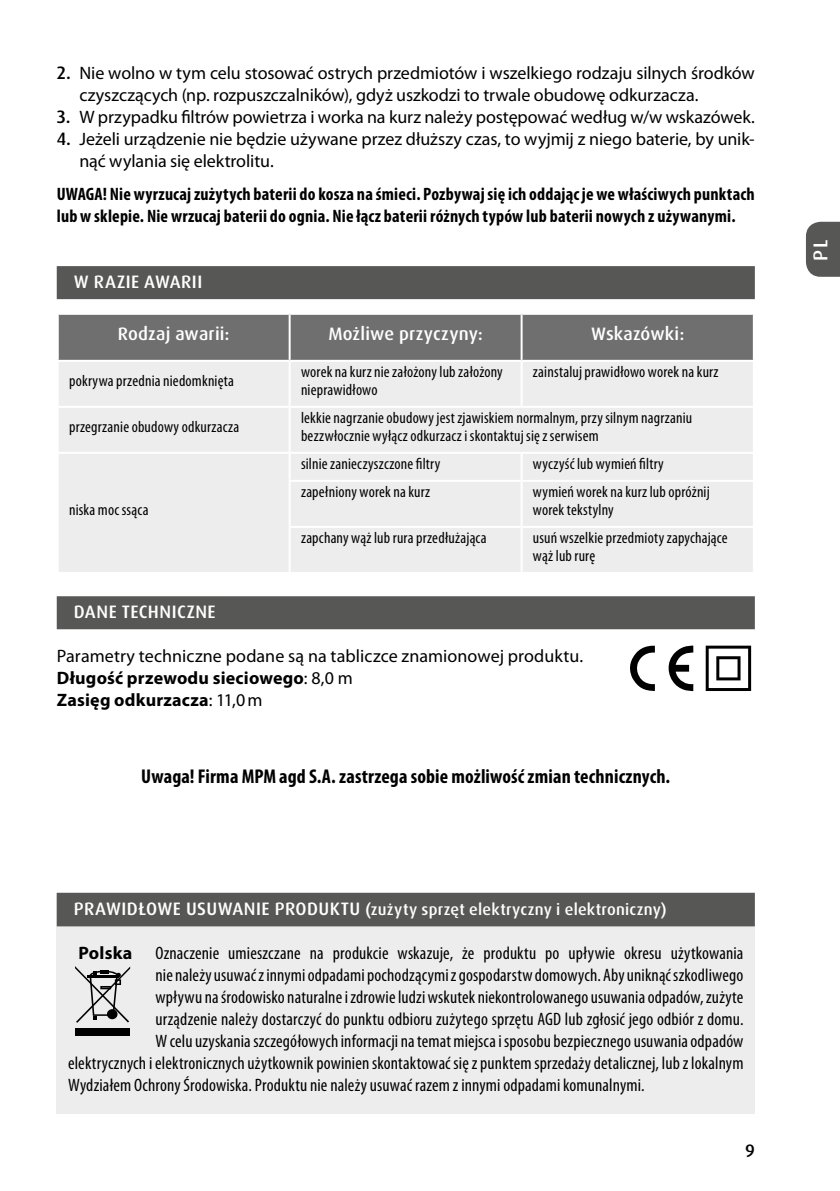
<style>
.page{position:relative;width:840px;height:1191px;background:#fff}
.page>*{position:absolute;margin:0;border:0;box-sizing:border-box;transform-origin:0 0}
.t1{font:700 condensed 20px "Myriad Pro";letter-spacing:.005em;color:#000}
.t2{font:500 20px "Dax Pro";color:#fff}
.t3{font:condensed 18px "Myriad Pro";letter-spacing:.01em;color:#000}
.t4{font:18px/22px "Myriad Pro";letter-spacing:-.005em;color:#000}
.t5{font:700 condensed 18px/22px "Myriad Pro";letter-spacing:.01em;color:#000}
.t6{font:500 18px "Dax Pro";letter-spacing:.015em;color:#fff}
.t7{font:700 18px "Myriad Pro";letter-spacing:.01em;color:#000}
.t8{font:500 18px "Dax Pro";color:#000}
.t9{font:condensed 16px/18px "Myriad Pro";letter-spacing:.01em;color:#000}
.t10{font:500 16px "Dax Pro";letter-spacing:.015em;color:#fff}
.s1{font-family:"Dax Pro";font-weight:500}
.s2{font-weight:700}
.s3{font-size:18px}
</style>
<div class="page">
<div style="left:806px;top:222px;width:33px;height:55px;background:#575756"></div>
<div style="left:57px;top:266px;width:697px;height:33px;background:#575756"></div>
<div style="left:57px;top:596px;width:697px;height:33px;background:#575756"></div>
<div style="left:59px;top:315px;width:693px;height:45px;background:#706f6f"></div>
<div style="left:59px;top:362px;width:693px;height:210px;background:#ededed"></div>
<hr style="left:288px;top:315px;width:2px;height:45px;background:#fff">
<hr style="left:520px;top:315px;width:2px;height:45px;background:#fff">
<hr style="left:520px;top:362px;width:2px;height:44px;background:#fff">
<hr style="left:289px;top:406px;width:232px;height:2px;background:#fff">
<hr style="left:288px;top:408px;width:2px;height:44px;background:#fff">
<hr style="left:521px;top:406px;width:233px;height:2px;background:#fff">
<hr style="left:57px;top:452px;width:232px;height:2px;background:#fff">
<hr style="left:289px;top:452px;width:232px;height:2px;background:#fff">
<hr style="left:288px;top:454px;width:2px;height:26px;background:#fff">
<hr style="left:521px;top:452px;width:233px;height:2px;background:#fff">
<hr style="left:520px;top:454px;width:2px;height:26px;background:#fff">
<hr style="left:288px;top:480px;width:233px;height:2px;background:#fff">
<hr style="left:288px;top:482px;width:2px;height:44px;background:#fff">
<hr style="left:521px;top:480px;width:233px;height:2px;background:#fff">
<hr style="left:520px;top:482px;width:2px;height:44px;background:#fff">
<hr style="left:288px;top:526px;width:233px;height:2px;background:#fff">
<hr style="left:288px;top:528px;width:2px;height:44px;background:#fff">
<hr style="left:521px;top:526px;width:233px;height:2px;background:#fff">
<hr style="left:520px;top:528px;width:2px;height:44px;background:#fff">
<hr style="left:288px;top:362px;width:2px;height:44px;background:#fff">
<hr style="left:57px;top:406px;width:232px;height:2px;background:#fff">
<svg style="left:705px;top:645px;width:45px;height:46px"></svg>
<svg style="left:630px;top:645px;width:24px;height:46px"></svg>
<svg style="left:668px;top:645px;width:25px;height:47px"></svg>
<div style="left:57px;top:893px;width:697px;height:220px;background:#ededed"></div>
<div style="left:57px;top:892px;width:697px;height:34px;background:#575756"></div>
<svg style="left:75px;top:966px;width:55px;height:56px"></svg>
<div style="left:75px;top:1027px;width:55px;height:8px;background:#000"></div>
<p class="t4" style="left:79px;top:62px;width:676px;text-indent:-23px"><span class="s1">2.</span> Nie wolno w tym celu stosować ostrych przedmiotów i wszelkiego rodzaju silnych środków czyszczących (np. rozpuszczalników), gdyż uszkodzi to trwale obudowę odkurzacza.</p>
<p class="t4" style="left:57px;top:106px;width:699px"><span class="s1">3.</span> W przypadku filtrów powietrza i worka na kurz należy postępować według w/w wskazówek.</p>
<p class="t4" style="left:79px;top:128px;width:676px;text-indent:-23px"><span class="s1">4.</span> Jeżeli urządzenie nie będzie używane przez dłuższy czas, to wyjmij z niego baterie, by unik&shy;nąć wylania się elektrolitu.</p>
<p class="t5" style="left:57px;top:183px;width:699px">UWAGA! Nie wyrzucaj zużytych baterii do kosza na śmieci. Pozbywaj się ich oddając je we właściwych punktach lub w sklepie. Nie wrzucaj baterii do ognia. Nie łącz baterii różnych typów lub baterii nowych z używanymi.</p>
<p class="t6" style="left:74px;top:270px;width:130px">W RAZIE AWARII</p>
<p class="t6" style="left:118px;top:322px;width:113px">Rodzaj awarii:</p>
<p class="t6" style="left:328px;top:322px;width:156px">Możliwe przyczyny:</p>
<p class="t6" style="left:590px;top:322px;width:95px">Wskazówki:</p>
<p class="t9" style="left:69px;top:372px;width:166px">pokrywa przednia niedomknięta</p>
<p class="t9" style="left:301px;top:363px;width:203px">worek nakurz nie założony lub założony nieprawidłowo</p>
<p class="t9" style="left:532px;top:363px;width:187px">zainstaluj prawidłowo worek nakurz</p>
<p class="t9" style="left:69px;top:418px;width:172px">przegrzanie obudowy odkurzacza</p>
<p class="t9" style="left:301px;top:409px;width:392px">lekkie nagrzanie obudowy jest zjawiskiem normalnym, przy silnym nagrzaniu bezzwłocznie wyłącz odkurzacz i skontaktuj się z serwisem</p>
<p class="t9" style="left:69px;top:501px;width:81px">niska moc ssąca</p>
<p class="t9" style="left:301px;top:455px;width:141px">silnie zanieczyszczone filtry</p>
<p class="t9" style="left:532px;top:455px;width:132px">wyczyść lub wymień filtry</p>
<p class="t9" style="left:301px;top:483px;width:131px">zapełniony worek nakurz</p>
<p class="t9" style="left:532px;top:483px;width:178px">wymień worek nakurz lub opróżnij worek tekstylny</p>
<p class="t9" style="left:301px;top:529px;width:187px">zapchany wąż lub rura przedłużająca</p>
<p class="t9" style="left:532px;top:529px;width:196px">usuń wszelkie przedmioty zapychające wąż lub rurę</p>
<p class="t6" style="left:74px;top:600px;width:143px">DANE TECHNICZNE</p>
<p class="t4" style="left:57px;top:645px;width:527px">Parametry techniczne podane są na tabliczce znamionowej produktu.<br><span class="s2">Długość przewodu sieciowego</span>: 8,0 m<br><span class="s2">Zasięg odkurzacza</span>: 11,0m</p>
<p class="t1" style="left:141px;top:765px;width:530px">Uwaga! Firma MPM agd S.A. zastrzega sobie możliwość zmian technicznych.</p>
<p class="t10" style="left:74px;top:899px;width:594px"><span class="s3">PRAWIDŁOWE USUWANIE PRODUKTU</span> (zużyty sprzęt elektryczny i elektroniczny)</p>
<p class="t3" style="left:155px;top:943px;width:589px">Oznaczenie umieszczane na produkcie wskazuje, że produktu po upływie okresu użytkowania</p>
<p class="t3" style="left:155px;top:965px;width:589px">nie należy usuwać zinnymi odpadami pochodzącymi zgospodarstw domowych. Aby uniknąć szkodliwego</p>
<p class="t3" style="left:155px;top:987px;width:589px">wpływu na środowisko naturalne izdrowie ludzi wskutek niekontrolowanego usuwania odpadów, zużyte</p>
<p class="t3" style="left:155px;top:1009px;width:589px">urządzenie należy dostarczyć do punktu odbioru zużytego sprzętu AGD lub zgłosić jego odbiór z domu.</p>
<p class="t3" style="left:155px;top:1031px;width:589px">Wcelu uzyskania szczegółowych informacji na temat miejsca isposobu bezpiecznego usuwania odpadów</p>
<p class="t3" style="left:68px;top:1053px;width:676px">elektrycznych ielektronicznych użytkownik powinien skontaktować się zpunktem sprzedaży detalicznej, lub z lokalnym</p>
<p class="t3" style="left:68px;top:1075px;width:577px">Wydziałem Ochrony Środowiska. Produktu nie należy usuwać razem z innymi odpadami komunalnymi.</p>
<p class="t7" style="left:79px;top:943px;width:55px">Polska</p>
<p class="t8" style="left:744px;top:1139px;width:11px">9</p>
<p class="t2" style="left:807px;top:261px;width:23px;rotate:-90deg">PL</p>
</div>
